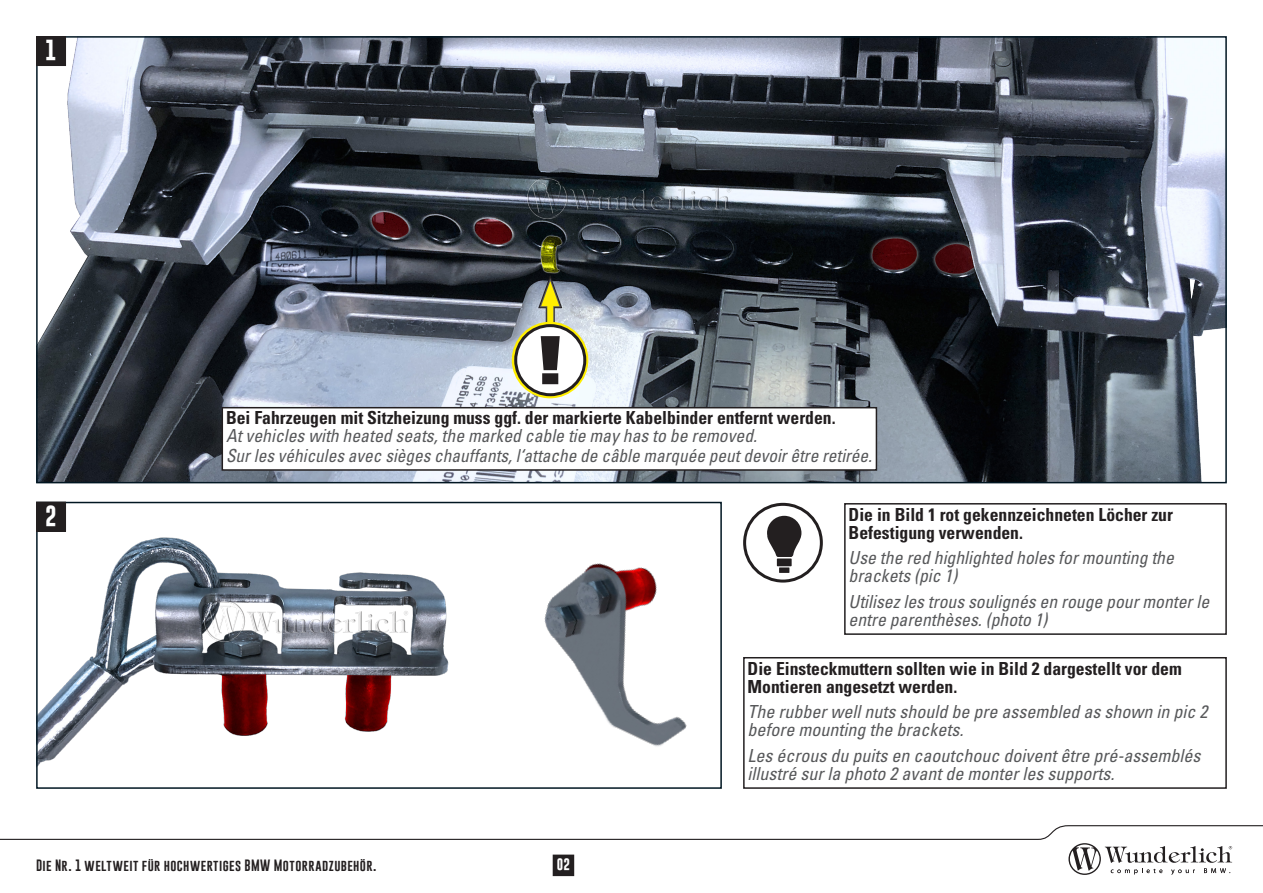
<style>
.page{position:relative;width:1263px;height:893px;background:#fff}
.page>*{position:absolute;margin:0;border:0;box-sizing:border-box;transform-origin:0 0}
.t1{font:700 21px "Gobold";color:#fff}
.BU{font:italic condensed 18px "Univers LT Std";color:#57585a}
.BU-2{font:700 condensed 18px "Univers LT Std";color:#231f20}
.BU-3{font:italic condensed 18px "Univers LT Std";color:#57585a;scale:.96 1}
.t2{font:12px "Gobold";letter-spacing:.035em;color:#231f20}
.t3{font:700 12px "Gobold";color:#fff}
</style>
<div class="page">
<svg style="left:0;top:825px;width:1263px;height:50px"></svg>
<img style="left:39px;top:39px;width:1185px;height:441px">
<img style="left:39px;top:531px;width:410px;height:234px">
<div style="left:36px;top:502px;width:686px;height:287px;border:2px solid #011622"></div>
<img style="left:544px;top:563px;width:143px;height:184px">
<div style="left:546px;top:294px;width:9px;height:30px;background:#4c4b4f"></div>
<div style="left:553px;top:855px;width:21px;height:21px;background:#231f20"></div>
<img style="left:528px;top:177px;width:206px;height:41px">
<div style="left:37px;top:37px;width:29px;height:29px;background:#231f20"></div>
<div style="left:36px;top:36px;width:30px;height:30px;border:1px solid #231f20"></div>
<div style="left:37px;top:502px;width:29px;height:29px;background:#231f20"></div>
<div style="left:36px;top:502px;width:30px;height:29px;border:1px solid #231f20"></div>
<div style="left:222px;top:408px;width:654px;height:62px;background:#fff"></div>
<div style="left:222px;top:407px;width:655px;height:64px;border:2px solid #231f20"></div>
<svg style="left:546px;top:308px;width:8px;height:14px"></svg>
<div style="left:743px;top:657px;width:484px;height:132px;border:2px solid #231f20"></div>
<div style="left:743px;top:503px;width:80px;height:80px;border:3px solid #231f20;border-radius:50%"></div>
<div style="left:777px;top:558px;width:15px;height:8px;background:#231f20"></div>
<svg style="left:767px;top:516px;width:34px;height:41px"></svg>
<div style="left:779px;top:567px;width:10px;height:6px;background:#231f20"></div>
<div style="left:844px;top:503px;width:383px;height:132px;border:2px solid #231f20"></div>
<svg style="left:513px;top:323px;width:74px;height:74px"></svg>
<div style="left:512px;top:322px;width:76px;height:76px;border:3px solid #ffee01;border-radius:50%"></div>
<img style="left:205px;top:600px;width:206px;height:41px">
<div style="left:547px;top:296px;width:6px;height:31px;background:#ffee01"></div>
<svg style="left:538px;top:275px;width:24px;height:33px"></svg>
<div style="left:516px;top:326px;width:69px;height:69px;background:#fff;border-radius:50%"></div>
<div style="left:514px;top:324px;width:72px;height:72px;border:3px solid #231f20;border-radius:50%"></div>
<svg style="left:541px;top:336px;width:19px;height:48px"></svg>
<p class="t1" style="left:45px;top:36px;width:13px">1</p>
<p class="t1" style="left:45px;top:502px;width:13px">2</p>
<p class="BU-2" style="left:226px;top:407px;width:611px">Bei Fahrzeugen mit Sitzheizung muss ggf. der markierte Kabelbinder entfernt werden.</p>
<p class="BU" style="left:226px;top:425px;width:533px">At vehicles with heated seats, the marked cable tie may has to be removed.</p>
<p class="BU-3" style="left:226px;top:444px;width:674px">Sur les véhicules avec sièges chauffants, l‘attache de câble marquée peut devoir être retirée.</p>
<p class="BU-2" style="left:849px;top:503px;width:326px">Die in Bild 1 rot gekennzeichneten Löcher zur</p>
<p class="BU-2" style="left:849px;top:521px;width:176px">Befestigung verwenden.</p>
<p class="BU" style="left:849px;top:546px;width:327px">Use the red highlighted holes for mounting the</p>
<p class="BU" style="left:849px;top:564px;width:110px">brackets (pic 1)</p>
<p class="BU" style="left:849px;top:590px;width:362px">Utilisez les trous soulignés en rouge pour monter le</p>
<p class="BU" style="left:849px;top:608px;width:200px">entre parenthèses. (photo 1)</p>
<p class="BU-2" style="left:748px;top:657px;width:436px">Die Einsteckmuttern sollten wie in Bild 2 dargestellt vor dem</p>
<p class="BU-2" style="left:748px;top:675px;width:211px">Montieren angesetzt werden.</p>
<p class="BU" style="left:748px;top:700px;width:461px">The rubber well nuts should be pre assembled as shown in pic 2</p>
<p class="BU" style="left:748px;top:718px;width:217px">before mounting the brackets.</p>
<p class="BU" style="left:748px;top:744px;width:454px">Les écrous du puits en caoutchouc doivent être pré-assemblés</p>
<p class="BU" style="left:748px;top:762px;width:368px">illustré sur la photo 2 avant de monter les supports.</p>
<p class="t2" style="left:36px;top:858px;width:342px">Die Nr. 1 weltweit für hochwertiges BMW Motorradzubehör.</p>
<p class="t3" style="left:557px;top:857px;width:15px">02</p>
</div>
